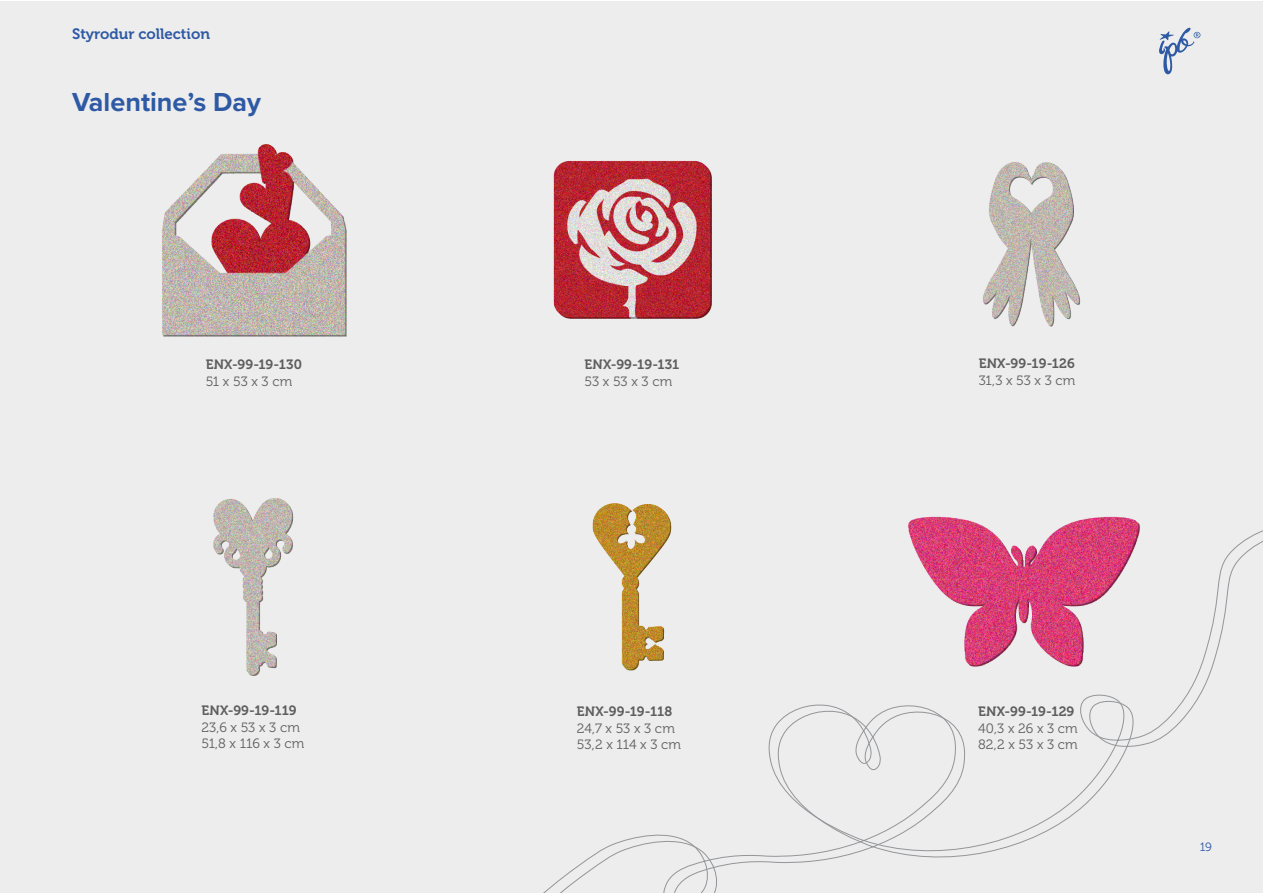
<style>
.page{position:relative;width:1263px;height:893px;background:#fff}
.page>*{position:absolute;margin:0;border:0;box-sizing:border-box;transform-origin:0 0}
.Nazwa_katalogu_kolek{font:700 27px "Proxima Nova";color:#2e59a4}
.t1{font:15px "Museo 700";color:#2e59a4}
.Wymiary_produktu{font:13.5px "Museo 300";color:#5e5e5e}
.Kod_produktu{font:13.5px "Museo 700";letter-spacing:.005em;color:#5e5e5e}
.t2{font:12px "Museo 300";color:#2e59a4}
</style>
<div class="page">
<div style="left:0;top:1px;width:1263px;height:892px;background:#ededed"></div>
<svg style="left:1159px;top:28px;width:42px;height:46px"></svg>
<img style="left:593px;top:503px;width:77px;height:16px">
<img style="left:213px;top:498px;width:81px;height:178px">
<img style="left:162px;top:144px;width:185px;height:193px">
<img style="left:553px;top:160px;width:159px;height:159px">
<img style="left:983px;top:162px;width:98px;height:165px">
<svg style="left:543px;top:526px;width:720px;height:367px"></svg>
<img style="left:906px;top:516px;width:248px;height:195px">
<p class="t1" style="left:72px;top:25px;width:139px">Styrodur collection</p>
<p class="Nazwa_katalogu_kolek" style="left:72px;top:81px;width:190px">Valentine’s Day</p>
<p class="Kod_produktu" style="left:206px;top:357px;width:98px">ENX-99-19-130</p>
<p class="Wymiary_produktu" style="left:206px;top:374px;width:88px">51 x 53 x 3 cm</p>
<p class="Kod_produktu" style="left:201px;top:703px;width:97px">ENX-99-19-119</p>
<p class="Wymiary_produktu" style="left:201px;top:720px;width:100px">23,6 x 53 x 3 cm</p>
<p class="Wymiary_produktu" style="left:201px;top:736px;width:104px">51,8 x 116 x 3 cm</p>
<p class="Kod_produktu" style="left:585px;top:357px;width:96px">ENX-99-19-131</p>
<p class="Wymiary_produktu" style="left:585px;top:374px;width:89px">53 x 53 x 3 cm</p>
<p class="Kod_produktu" style="left:577px;top:704px;width:97px">ENX-99-19-118</p>
<p class="Wymiary_produktu" style="left:577px;top:721px;width:99px">24,7 x 53 x 3 cm</p>
<p class="Wymiary_produktu" style="left:577px;top:737px;width:106px">53,2 x 114 x 3 cm</p>
<p class="Kod_produktu" style="left:979px;top:356px;width:98px">ENX-99-19-126</p>
<p class="Wymiary_produktu" style="left:979px;top:373px;width:98px">31,3 x 53 x 3 cm</p>
<p class="Kod_produktu" style="left:978px;top:704px;width:98px">ENX-99-19-129</p>
<p class="Wymiary_produktu" style="left:978px;top:721px;width:101px">40,3 x 26 x 3 cm</p>
<p class="Wymiary_produktu" style="left:978px;top:737px;width:101px">82,2 x 53 x 3 cm</p>
<p class="t2" style="left:1200px;top:840px;width:14px">19</p>
</div>
